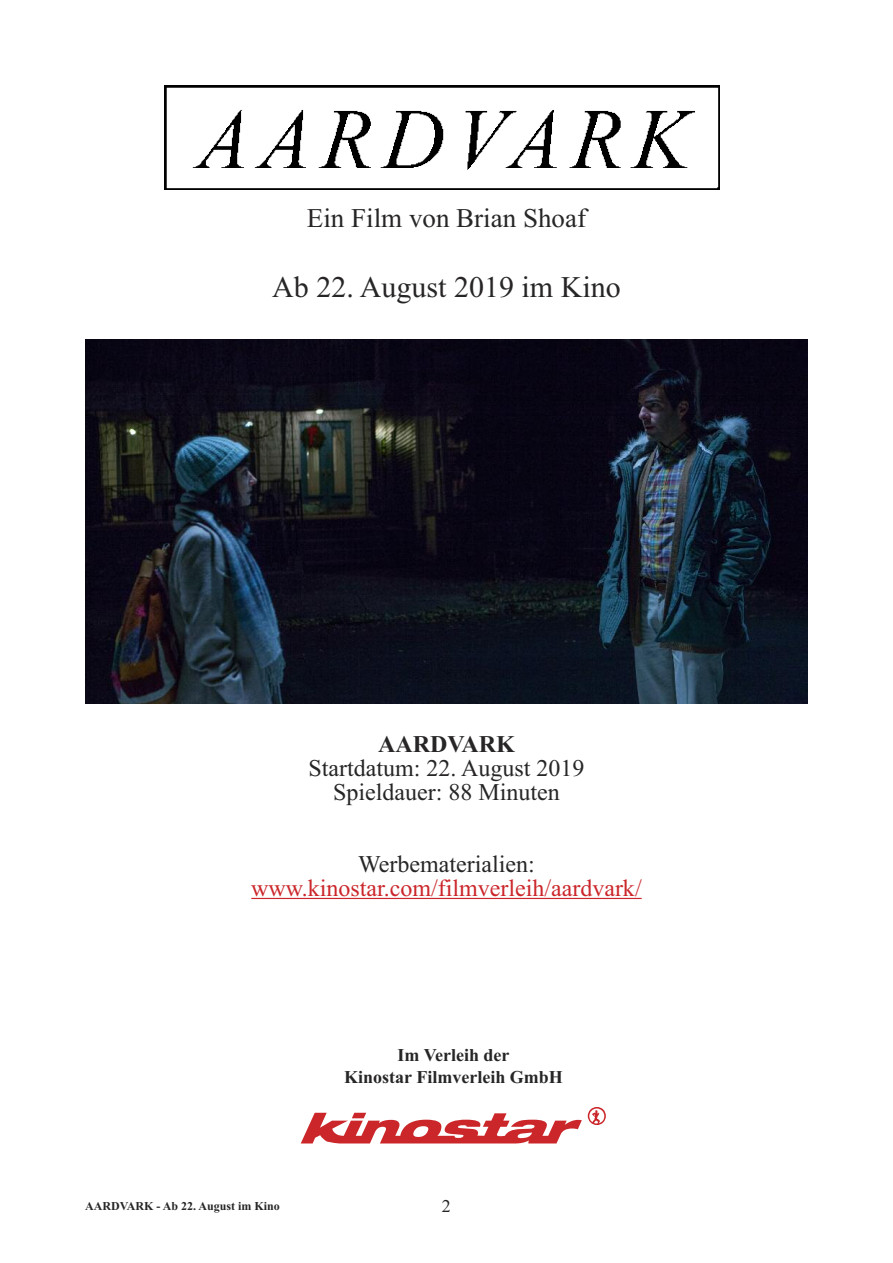
<style>
.page{position:relative;width:893px;height:1263px;background:#fff}
.page>*{position:absolute;margin:0;border:0;box-sizing:border-box;transform-origin:0 0}
.t1{font:30px "Times New Roman";color:#272526}
.t2{font:27px "Times New Roman";color:#272526}
.t3{font:24px/24px "Times New Roman";color:#272526;text-align:center}
.t4{font:24px "Times New Roman";color:#cb262a}
.t5{font:700 24px "Times New Roman";color:#272526}
.t6{font:700 18px/22px "Times New Roman";color:#272526;text-align:center}
.t7{font:18px "Times New Roman";color:#272526}
.t8{font:700 12px "Times New Roman";color:#272526}
</style>
<div class="page">
<hr style="left:251px;top:898px;width:391px;height:1px;background:#cb262a">
<svg style="left:301px;top:1107px;width:305px;height:36px"></svg>
<img style="left:165px;top:85px;width:555px;height:105px">
<img style="left:85px;top:339px;width:723px;height:365px">
<p class="t2" style="left:307px;top:202px;width:280px">Ein Film von Brian Shoaf</p>
<p class="t1" style="left:272px;top:269px;width:350px">Ab 22. August 2019 im Kino</p>
<p class="t5" style="left:378px;top:729px;width:138px">AARDVARK</p>
<p class="t3" style="left:308px;top:755px;width:277px">Startdatum: 22. August 2019<br>Spieldauer: 88 Minuten</p>
<p class="t3" style="left:358px;top:851px;width:178px">Werbematerialien:</p>
<p class="t4" style="left:251px;top:873px;width:392px">www.kinostar.com/filmverleih/aardvark/</p>
<p class="t6" style="left:344px;top:1043px;width:220px">Im Verleih der<br>Kinostar Filmverleih GmbH</p>
<p class="t8" style="left:85px;top:1199px;width:196px">AARDVARK - Ab 22. August im Kino</p>
<p class="t7" style="left:442px;top:1195px;width:10px">2</p>
</div>
